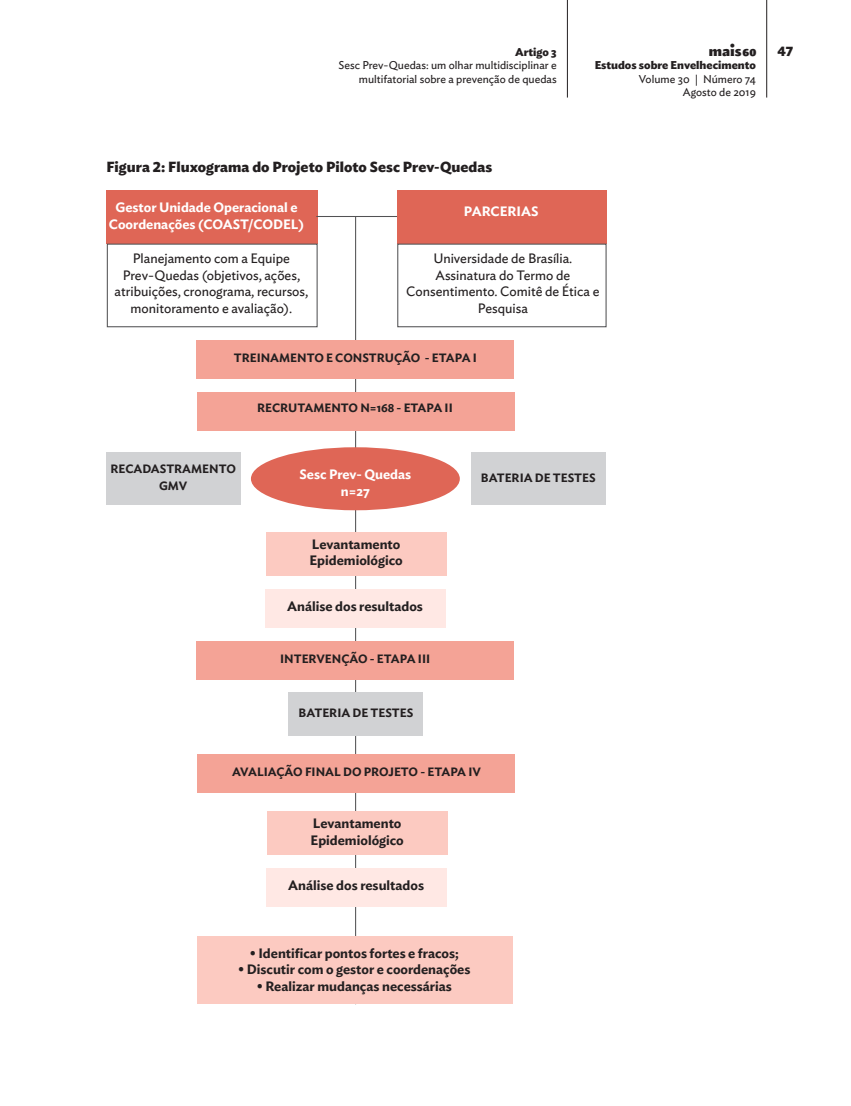
<style>
.page{position:relative;width:851px;height:1106px;background:#fff}
.page>*{position:absolute;margin:0;border:0;box-sizing:border-box;transform-origin:0 0}
.Info___Titulo{font:700 14.55px "Ideal Sans";letter-spacing:.005em;color:#231f20}
.Info___Texto_Negrito{font:13.5px/16.5px "Ideal Sans";color:#231f20;text-align:center}
.Info___Texto_Negrito-2{font:600 13.5px/16.5px "Ideal Sans";color:#231f20}
.Info___Texto_Negrito-3{font:600 13.5px/16.5px "Ideal Sans";color:#fff;text-align:center}
.t1{font:700 13.5px "Ideal Sans";color:#231f20}
.Info___Texto_Negrito-4{font:600 12px/16.5px "Ideal Sans";color:#231f20;text-align:center}
.t2{font:11.25px/13.5px "Ideal Sans";color:#231f20;text-align:right}
.t3{font:700 11.25px "Ideal Sans";color:#231f20}
.s1{font-family:"Logo Mais";font-weight:400;font-size:18px}
</style>
<div class="page">
<hr style="left:567px;top:0;width:1px;height:98px;background:#231f20">
<hr style="left:766px;top:0;width:1px;height:98px;background:#231f20">
<hr style="left:355px;top:217px;width:1px;height:787px;background:#525254">
<div style="left:471px;top:453px;width:134px;height:52px;background:#d1d2d4"></div>
<div style="left:196px;top:340px;width:317px;height:38px;background:#f4a396"></div>
<div style="left:107px;top:190px;width:211px;height:53px;background:#df6656"></div>
<div style="left:107px;top:244px;width:210px;height:83px;border:1px solid #525254"></div>
<div style="left:397px;top:190px;width:209px;height:53px;background:#df6656"></div>
<div style="left:397px;top:244px;width:209px;height:83px;border:1px solid #525254"></div>
<div style="left:107px;top:453px;width:134px;height:52px;background:#d1d2d4"></div>
<hr style="left:316px;top:216px;width:81px;height:1px;background:#525254">
<div style="left:265px;top:589px;width:180px;height:38px;background:#ffe8e4"></div>
<div style="left:266px;top:532px;width:180px;height:44px;background:#fccac1"></div>
<div style="left:251px;top:447px;width:209px;height:63px;background:#df6656;border-radius:50%"></div>
<div style="left:197px;top:936px;width:316px;height:68px;background:#fccac1"></div>
<div style="left:197px;top:392px;width:317px;height:38px;background:#f4a396"></div>
<div style="left:196px;top:641px;width:317px;height:38px;background:#f4a396"></div>
<div style="left:288px;top:692px;width:135px;height:44px;background:#d1d2d4"></div>
<div style="left:197px;top:754px;width:317px;height:39px;background:#f4a396"></div>
<div style="left:266px;top:868px;width:180px;height:39px;background:#ffe8e4"></div>
<div style="left:267px;top:811px;width:180px;height:44px;background:#fccac1"></div>
<p class="t3" style="left:515px;top:43px;width:43px">Artigo 3</p>
<p class="t2" style="left:338px;top:57px;width:220px">Sesc Prev-Quedas: um olhar multidisciplinar e multifatorial sobre a prevenção de quedas</p>
<p class="Info___Titulo" style="left:107px;top:155px;width:387px">Figura 2: Fluxograma do Projeto Piloto Sesc Prev-Quedas</p>
<p class="t1" style="left:709px;top:40px;width:85px"><span class="s1">b</span> 47</p>
<p class="t3" style="left:594px;top:56px;width:163px">Estudos sobre Envelhecimento</p>
<p class="t2" style="left:638px;top:71px;width:118px">Volume 30 | Número 74<br>Agosto de 2019</p>
<p class="Info___Texto_Negrito-3" style="left:109px;top:198px;width:196px">Gestor Unidade Operacional e<br>Coordenações (COAST/CODEL)</p>
<p class="Info___Texto_Negrito" style="left:115px;top:249px;width:195px">Planejamento com a Equipe<br>Prev-Quedas (objetivos, ações, atribuições, cronograma, recursos, monitoramento e avaliação).</p>
<p class="Info___Texto_Negrito-3" style="left:464px;top:202px;width:76px">PARCERIAS</p>
<p class="Info___Texto_Negrito" style="left:406px;top:249px;width:195px">Universidade de Brasília.<br>Assinatura do Termo de<br>Consentimento. Comitê de Ética e<br>Pesquisa</p>
<p class="Info___Texto_Negrito-4" style="left:234px;top:348px;width:244px">TREINAMENTO E CONSTRUÇÃO - ETAPA I</p>
<p class="Info___Texto_Negrito-4" style="left:257px;top:399px;width:197px">RECRUTAMENTO N=168 - ETAPA II</p>
<p class="Info___Texto_Negrito-4" style="left:110px;top:460px;width:127px">RECADASTRAMENTO<br>GMV</p>
<p class="Info___Texto_Negrito-4" style="left:481px;top:469px;width:116px">BATERIA DE TESTES</p>
<p class="Info___Texto_Negrito-3" style="left:299px;top:465px;width:113px">Sesc Prev- Quedas</p>
<p class="Info___Texto_Negrito-3" style="left:341px;top:482px;width:31px">n=27</p>
<p class="Info___Texto_Negrito-2" style="left:309px;top:535px;width:95px">Levantamento<br>Epidemiológico</p>
<p class="Info___Texto_Negrito-2" style="left:287px;top:596px;width:137px">Análise dos resultados</p>
<p class="Info___Texto_Negrito-4" style="left:280px;top:649px;width:151px">INTERVENÇÃO - ETAPA III</p>
<p class="Info___Texto_Negrito-4" style="left:298px;top:703px;width:116px">BATERIA DE TESTES</p>
<p class="Info___Texto_Negrito-4" style="left:232px;top:763px;width:250px">AVALIAÇÃO FINAL DO PROJETO - ETAPA IV</p>
<p class="Info___Texto_Negrito-2" style="left:310px;top:814px;width:95px">Levantamento<br>Epidemiológico</p>
<p class="Info___Texto_Negrito-2" style="left:288px;top:876px;width:137px">Análise dos resultados</p>
<p class="Info___Texto_Negrito-2" style="left:250px;top:943px;width:210px">• Identificar pontos fortes e fracos;</p>
<p class="Info___Texto_Negrito-2" style="left:238px;top:960px;width:234px">• Discutir com o gestor e coordenações</p>
<p class="Info___Texto_Negrito-2" style="left:257px;top:976px;width:197px">• Realizar mudanças necessárias</p>
</div>
